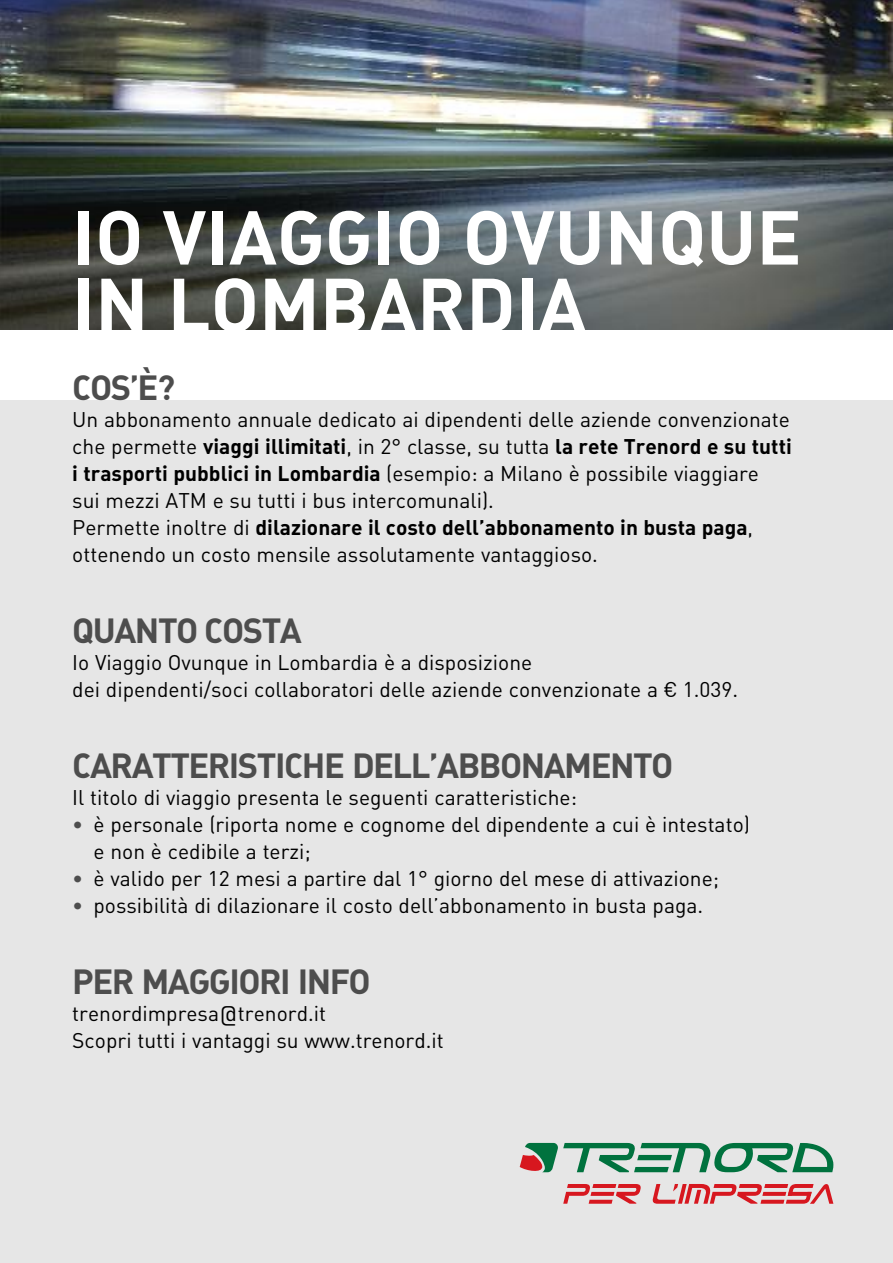
<style>
.page{position:relative;width:893px;height:1263px;background:#fff}
.page>*{position:absolute;margin:0;border:0;box-sizing:border-box;transform-origin:0 0}
.t1{font:700 75px/67.5px "NGC Din";color:#fff}
.t2{font:700 34.5px "NGC Din";letter-spacing:-.045em;color:#4d4d4d}
.t3{font:21px/27px "NGC Din";color:#000}
.s1{font-weight:700}
.s2{font-style:inherit}
.s3{color:#4d4d4d}
</style>
<div class="page">
<div style="left:0;top:400px;width:893px;height:863px;background:#e6e6e6"></div>
<img style="left:0;top:0;width:893px;height:330px">
<svg style="left:520px;top:1143px;width:313px;height:30px"></svg>
<svg style="left:563px;top:1184px;width:78px;height:20px"></svg>
<svg style="left:652px;top:1184px;width:181px;height:20px"></svg>
<h1 class="t1" style="left:72px;top:211px;width:731px">IO VIAGGIO OVUNQUE<br>IN LOMBARDIA</h1>
<h2 class="t2" style="left:72px;top:375px;width:104px">COS’È?</h2>
<p class="t3" style="left:72px;top:408px;width:721px">Un abbonamento annuale dedicato ai dipendenti delle aziende convenzionate che permette <span class="s1">viaggi illimitati</span>, in 2° classe, su tutta <span class="s1">la rete Trenord e su tutti i trasporti pubblici in Lombardia</span> (esempio: a Milano è possibile viaggiare<br>sui mezzi ATM e su tutti i bus intercomunali).<br>Permette inoltre di <span class="s1">dilazionare il costo dell’abbonamento in busta paga</span>, ottenendo un costo mensile assolutamente vantaggioso.</p>
<h2 class="t2" style="left:72px;top:618px;width:231px">QUANTO COSTA</h2>
<p class="t3" style="left:72px;top:651px;width:667px">Io Viaggio Ovunque in Lombardia è a disposizione<br>dei dipendenti/soci collaboratori delle aziende convenzionate a <span class="s2">€ 1.039</span>.</p>
<h2 class="t2" style="left:72px;top:753px;width:603px">CARATTERISTICHE DELL’ABBONAMENTO</h2>
<p class="t3" style="left:72px;top:786px;width:506px">Il titolo di viaggio presenta le seguenti caratteristiche:</p>
<p class="t3" style="left:94px;top:813px;width:658px;text-indent:-21px"><span class="s3">•</span> è personale (riporta nome e cognome del dipendente a cui è intestato) e non è cedibile a terzi;</p>
<p class="t3" style="left:72px;top:867px;width:648px"><span class="s3">•</span> è valido per 12 mesi a partire dal 1° giorno del mese di attivazione;</p>
<p class="t3" style="left:72px;top:894px;width:632px"><span class="s3">•</span> possibilità di dilazionare il costo dell’abbonamento in busta paga.</p>
<h2 class="t2" style="left:72px;top:969px;width:300px">PER MAGGIORI INFO</h2>
<p class="t3" style="left:72px;top:1002px;width:373px">trenordimpresa@trenord.it<br>Scopri tutti i vantaggi su www.trenord.it</p>
</div>
